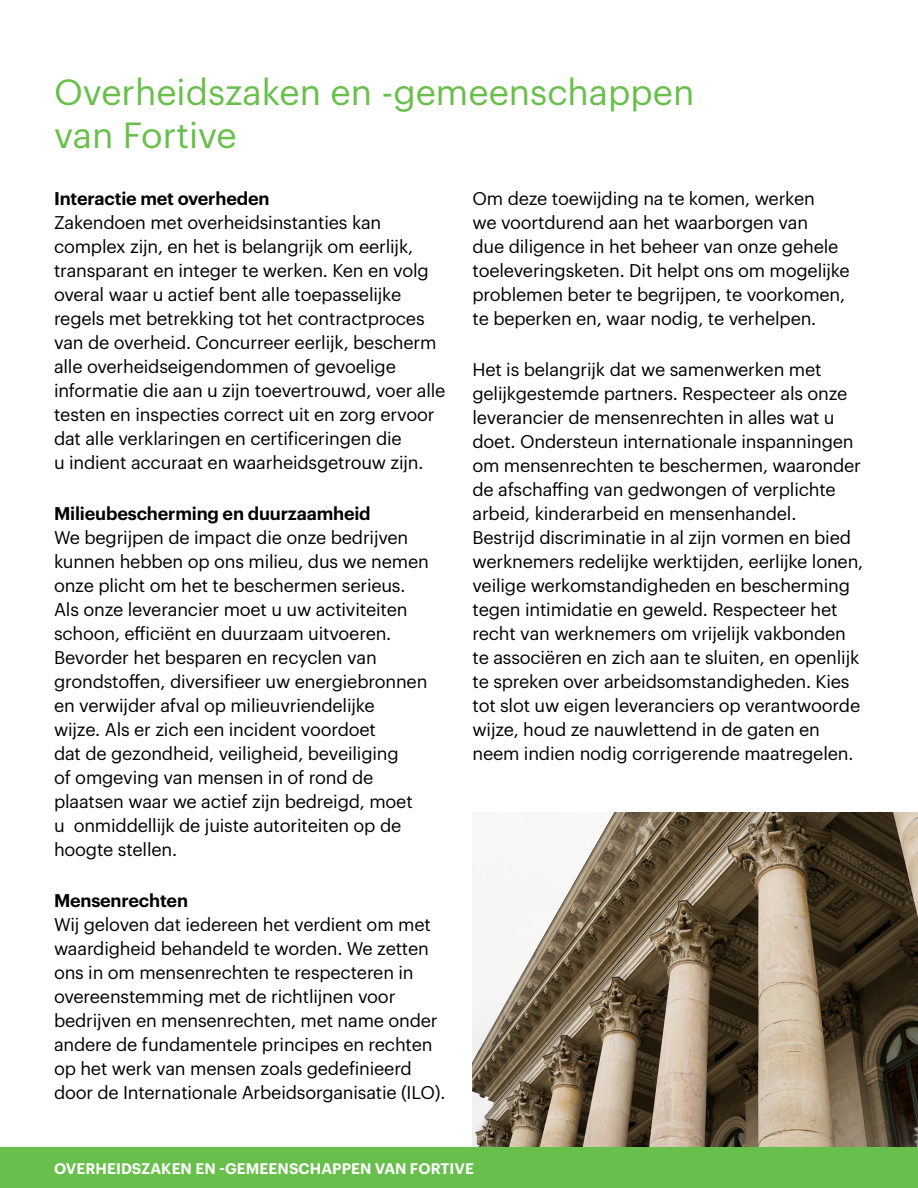
<style>
.page{position:relative;width:918px;height:1188px;background:#fff}
.page>*{position:absolute;margin:0;border:0;box-sizing:border-box;transform-origin:0 0}
.Main_Headline_Green{font:35.7px/42.8px "Graphik";color:#68bf4b}
.Body_Copy_13pt{font:18px/24px "Graphik";letter-spacing:-.01em;color:#000}
.t1{font:600 15px "Graphik";letter-spacing:.005em;color:#fff}
.s1{font-weight:600}
</style>
<div class="page">
<img style="left:472px;top:812px;width:446px;height:336px">
<div style="left:0;top:1148px;width:918px;height:40px;background:#68bf4b"></div>
<p class="Main_Headline_Green" style="left:54px;top:67px;width:642px">Overheidszaken en -gemeenschappen van Fortive</p>
<p class="Body_Copy_13pt" style="left:54px;top:185px;width:393px"><span class="s1">Interactie met overheden<br></span>Zakendoen met overheidsinstanties kan complex zijn, en het is belangrijk om eerlijk, transparant en integer te werken. Ken en volg overal waar u actief bent alle toepasselijke regels met betrekking tot het contractproces van de overheid. Concurreer eerlijk, bescherm alle overheidseigendommen of gevoelige informatie die aan u zijn toevertrouwd, voer alle testen en inspecties correct uit en zorg ervoor dat alle verklaringen en certificeringen die<br>u indient accuraat en waarheidsgetrouw zijn.</p>
<p class="Body_Copy_13pt" style="left:54px;top:500px;width:376px"><span class="s1">Milieubescherming en duurzaamheid<br></span>We begrijpen de impact die onze bedrijven kunnen hebben op ons milieu, dus we nemen onze plicht om het te beschermen serieus.<br>Als onze leverancier moet u uw activiteiten schoon, efficiënt en duurzaam uitvoeren.<br>Bevorder het besparen en recyclen van grondstoffen, diversifieer uw energiebronnen en verwijder afval op milieuvriendelijke<br>wijze. Als er zich een incident voordoet<br>dat de gezondheid, veiligheid, beveiliging<br>of omgeving van mensen in of rond de plaatsen waar we actief zijn bedreigd, moet<br>u onmiddellijk de juiste autoriteiten op de hoogte stellen.</p>
<p class="Body_Copy_13pt" style="left:54px;top:887px;width:393px"><span class="s1">Mensenrechten<br></span>Wij geloven dat iedereen het verdient om met waardigheid behandeld te worden. We zetten ons in om mensenrechten te respecteren in overeenstemming met de richtlijnen voor bedrijven en mensenrechten, met name onder andere de fundamentele principes en rechten op het werk van mensen zoals gedefinieerd door de Internationale Arbeidsorganisatie (ILO).</p>
<p class="Body_Copy_13pt" style="left:472px;top:185px;width:379px">Om deze toewijding na te komen, werken<br>we voortdurend aan het waarborgen van<br>due diligence in het beheer van onze gehele toeleveringsketen. Dit helpt ons om mogelijke problemen beter te begrijpen, te voorkomen, te beperken en, waar nodig, te verhelpen.</p>
<p class="Body_Copy_13pt" style="left:472px;top:356px;width:392px">Het is belangrijk dat we samenwerken met gelijkgestemde partners. Respecteer als onze leverancier de mensenrechten in alles wat u doet. Ondersteun internationale inspanningen om mensenrechten te beschermen, waaronder de afschaffing van gedwongen of verplichte arbeid, kinderarbeid en mensenhandel.<br>Bestrijd discriminatie in al zijn vormen en bied werknemers redelijke werktijden, eerlijke lonen, veilige werkomstandigheden en bescherming tegen intimidatie en geweld. Respecteer het recht van werknemers om vrijelijk vakbonden te associëren en zich aan te sluiten, en openlijk te spreken over arbeidsomstandigheden. Kies tot slot uw eigen leveranciers op verantwoorde wijze, houd ze nauwlettend in de gaten en neem indien nodig corrigerende maatregelen.</p>
<p class="t1" style="left:54px;top:1157px;width:422px">OVERHEIDSZAKEN EN -GEMEENSCHAPPEN VAN FORTIVE</p>
</div>
